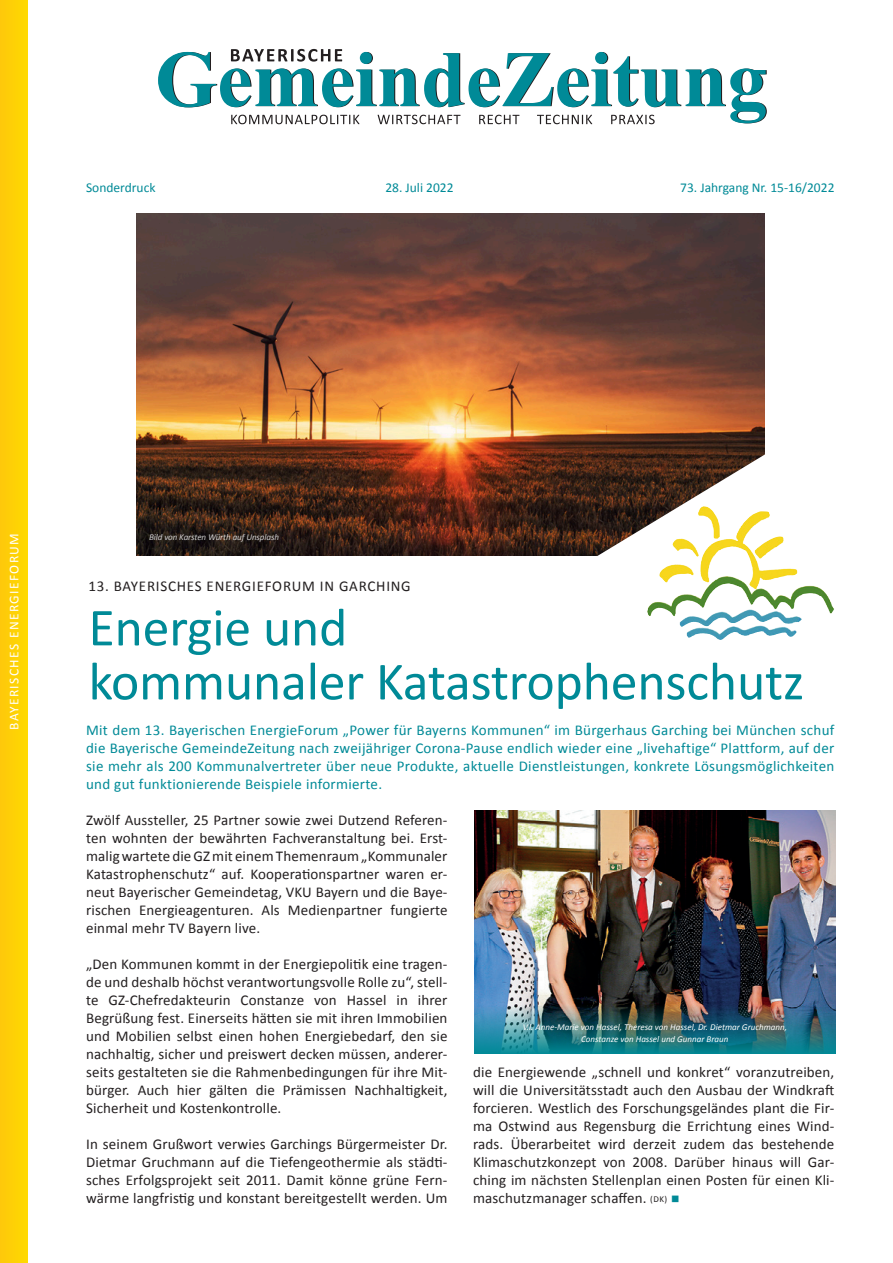
<style>
.page{position:relative;width:893px;height:1263px;background:#fff}
.page>*{position:absolute;margin:0;border:0;box-sizing:border-box;transform-origin:0 0}
.t1{font:54px/54px "Calibri";letter-spacing:-.005em;color:#008a97}
.t2{font:15px/18px "Calibri";letter-spacing:.01em;color:#231f20;text-align:justify}
.t3{font:15px/18px "Calibri";letter-spacing:.02em;color:#008a97;text-align:justify}
.t4{font:15px "Calibri";letter-spacing:.05em;color:#231f20}
.t5{font:13.5px "Calibri";color:#008a97}
.t6{font:13.5px "Calibri";letter-spacing:.1em;color:#fff}
.t7{font:italic 9px/12px "Calibri";color:#fff;text-align:center}
.s1{font-size:9px}
.s2{color:#008a97}
</style>
<div class="page">
<img style="left:137px;top:213px;width:628px;height:342px">
<div style="left:0;top:0;width:28px;height:1263px;background:#fed106"></div>
<svg style="left:158px;top:49px;width:609px;height:75px"></svg>
<svg style="left:495px;top:443px;width:339px;height:197px"></svg>
<img style="left:698px;top:506px;width:62px;height:35px">
<img style="left:474px;top:810px;width:361px;height:195px">
<img style="left:474px;top:1005px;width:361px;height:48px">
<p class="t5" style="left:86px;top:179px;width:71px">Sonderdruck</p>
<p class="t5" style="left:385px;top:179px;width:70px">28. Juli 2022</p>
<p class="t5" style="left:680px;top:179px;width:156px">73. Jahrgang Nr. 15-16/2022</p>
<p class="t6" style="left:6px;top:730px;width:198px;rotate:-90deg">BAYERISCHES ENERGIEFORUM</p>
<p class="t7" style="left:149px;top:531px;width:131px">Bild von Karsten Würth auf Unsplash</p>
<p class="t4" style="left:88px;top:577px;width:324px">13. BAYERISCHES ENERGIEFORUM IN GARCHING</p>
<h1 class="t1" style="left:88px;top:598px;width:717px">Energie und<br>kommunaler Katastrophenschutz</h1>
<p class="t3" style="left:86px;top:720px;width:750px">Mit dem 13. Bayerischen EnergieForum „Power für Bayerns Kommunen“ im Bürgerhaus Garching bei München schuf die Bayerische GemeindeZeitung nach zweijähriger Corona-Pause endlich wieder eine „livehaftige“ Plattform, auf der sie mehr als 200 Kommunalvertreter über neue Produkte, aktuelle Dienstleistungen, konkrete Lösungsmöglichkeiten und gut funktionierende Beispiele informierte.</p>
<p class="t2" style="left:86px;top:810px;width:363px">Zwölf Aussteller, 25 Partner sowie zwei Dutzend Referen&shy;ten wohnten der bewährten Fachveranstaltung bei. Erst&shy;malig wartete die GZ mit einem Themenraum „Kommunaler Katastrophenschutz“ auf. Kooperationspartner waren er&shy;neut Bayerischer Gemeindetag, VKU Bayern und die Baye&shy;rischen Energieagenturen. Als Medienpartner fungierte einmal mehr TV Bayern live.</p>
<p class="t2" style="left:86px;top:954px;width:363px">„Den Kommunen kommt in der Energiepolitik eine tragen&shy;de und deshalb höchst verantwortungsvolle Rolle zu“, stell&shy;te GZ-Chefredakteurin Constanze von Hassel in ihrer Begrüßung fest. Einerseits hätten sie mit ihren Immobilien und Mobilien selbst einen hohen Energiebedarf, den sie nachhaltig, sicher und preiswert decken müssen, anderer&shy;seits gestalteten sie die Rahmenbedingungen für ihre Mit&shy;bürger. Auch hier gälten die Prämissen Nachhaltigkeit, Sicherheit und Kostenkontrolle.</p>
<p class="t2" style="left:86px;top:1134px;width:363px">In seinem Grußwort verwies Garchings Bürgermeister Dr.<br>Dietmar Gruchmann auf die Tiefengeothermie als städti&shy;sches Erfolgsprojekt seit 2011. Damit könne grüne Fern&shy;wärme langfristig und konstant bereitgestellt werden. Um</p>
<p class="t7" style="left:523px;top:1021px;width:266px">V.l. Anne-Marie von Hassel, Theresa von Hassel, Dr. Dietmar Gruchmann,<br>Constanze von Hassel und Gunnar Braun</p>
<p class="t2" style="left:473px;top:1062px;width:363px">die Energiewende „schnell und konkret“ voranzutreiben, will die Universitätsstadt auch den Ausbau der Windkraft forcieren. Westlich des Forschungsgeländes plant die Fir&shy;ma Ostwind aus Regensburg die Errichtung eines Wind&shy;rads. Überarbeitet wird derzeit zudem das bestehende Klimaschutzkonzept von 2008. Darüber hinaus will Gar&shy;ching im nächsten Stellenplan einen Posten für einen Kli&shy;maschutzmanager schaffen. <span class="s1">(DK)</span> <span class="s2">■</span></p>
</div>
